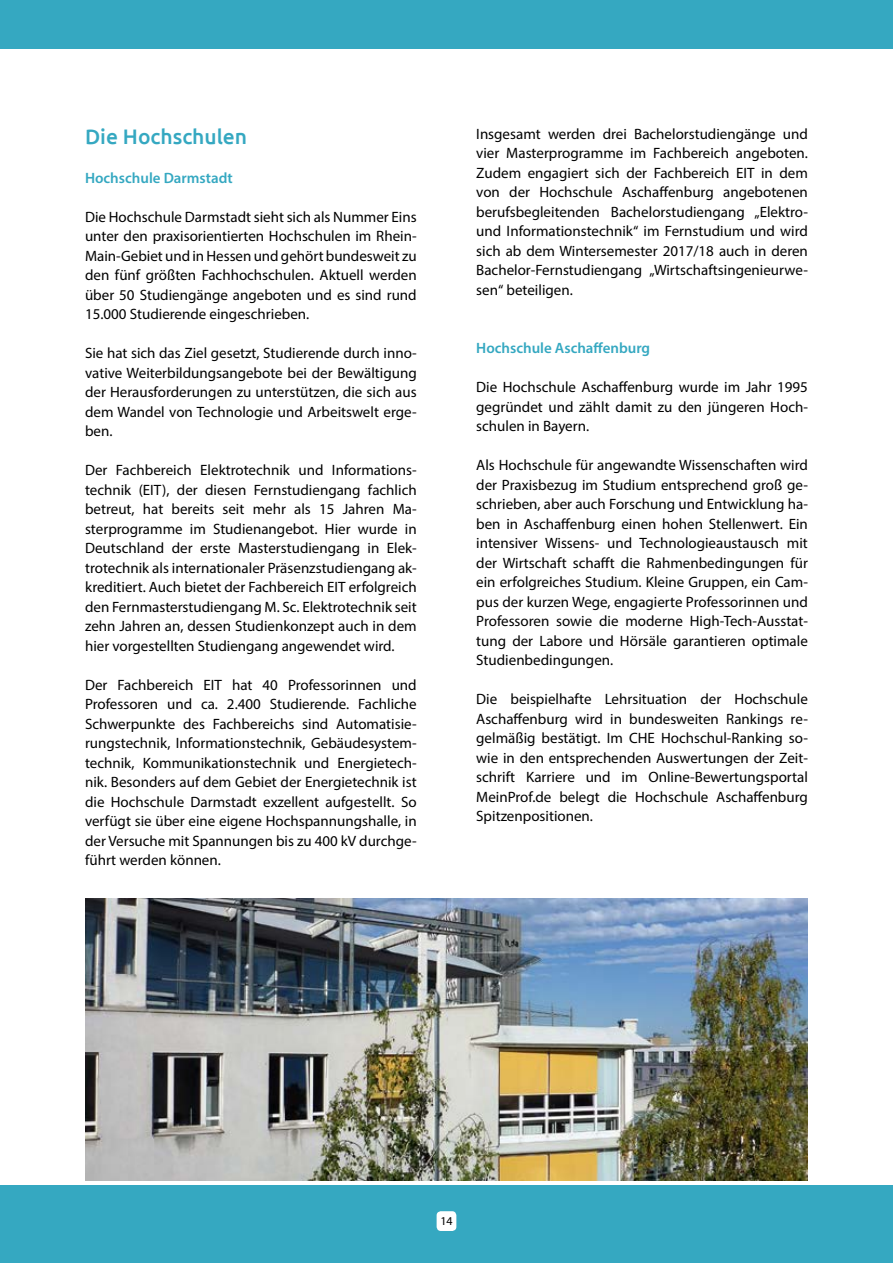
<style>
.page{position:relative;width:893px;height:1263px;background:#35a8c1}
.page>*{position:absolute;margin:0;border:0;box-sizing:border-box;transform-origin:0 0}
.t1{font:500 21px "Ubuntu";color:#35a8c1}
.t2{font:15px/19.5px "Myriad Pro";color:#000;text-align:justify}
.t3{font:600 15px "Myriad Pro";color:#35a8c1}
.t4{font:12px "Myriad Pro";color:#000}
</style>
<div class="page">
<div style="left:0;top:49px;width:893px;height:1135px;background:#fff"></div>
<div style="left:437px;top:1211px;width:19px;height:20px;background:#fff;border-radius:4px"></div>
<img style="left:85px;top:898px;width:723px;height:282px">
<h1 class="t1" style="left:85px;top:123px;width:164px">Die Hochschulen</h1>
<p class="t3" style="left:85px;top:168px;width:149px">Hochschule Darmstadt</p>
<p class="t2" style="left:85px;top:207px;width:333px">Die Hochschule Darmstadt sieht sich als Nummer Eins unter den praxisorientierten Hochschulen im Rhein-Main-Gebiet und in Hessen und gehört bundesweit zu den fünf größten Fachhochschulen. Aktuell werden über 50 Studiengänge angeboten und es sind rund 15.000 Studierende eingeschrieben.</p>
<p class="t2" style="left:85px;top:343px;width:333px">Sie hat sich das Ziel gesetzt, Studierende durch inno&shy;vative Weiterbildungsangebote bei der Bewältigung der Herausforderungen zu unterstützen, die sich aus dem Wandel von Technologie und Arbeitswelt erge&shy;ben.</p>
<p class="t2" style="left:85px;top:460px;width:333px">Der Fachbereich Elektrotechnik und Informations&shy;technik (EIT), der diesen Fernstudiengang fachlich betreut, hat bereits seit mehr als 15 Jahren Ma&shy;sterprogramme im Studienangebot. Hier wurde in Deutschland der erste Masterstudiengang in Elek&shy;trotechnik als internationaler Präsenzstudiengang ak&shy;kreditiert. Auch bietet der Fachbereich EIT erfolgreich den Fernmasterstudiengang M. Sc. Elektrotechnik seit zehn Jahren an, dessen Studienkonzept auch in dem hier vorgestellten Studiengang angewendet wird.</p>
<p class="t2" style="left:85px;top:675px;width:333px">Der Fachbereich EIT hat 40 Professorinnen und Professoren und ca. 2.400 Studierende. Fachliche Schwerpunkte des Fachbereichs sind Automatisie&shy;rungstechnik, Informationstechnik, Gebäudesystem&shy;technik, Kommunikationstechnik und Energietech&shy;nik. Besonders auf dem Gebiet der Energietechnik ist die Hochschule Darmstadt exzellent aufgestellt. So verfügt sie über eine eigene Hochspannungshalle, in der Versuche mit Spannungen bis zu 400 kV durchge&shy;führt werden können.</p>
<p class="t2" style="left:476px;top:124px;width:333px">Insgesamt werden drei Bachelorstudiengänge und vier Masterprogramme im Fachbereich angeboten.<br>Zudem engagiert sich der Fachbereich EIT in dem von der Hochschule Aschaffenburg angebotenen berufsbegleitenden Bachelorstudiengang „Elektro&shy;und Informationstechnik“ im Fernstudium und wird sich ab dem Wintersemester 2017/18 auch in deren Bachelor-Fernstudiengang „Wirtschaftsingenieurwe&shy;sen“ beteiligen.</p>
<p class="t3" style="left:476px;top:339px;width:175px">Hochschule Aschaffenburg</p>
<p class="t2" style="left:476px;top:377px;width:333px">Die Hochschule Aschaffenburg wurde im Jahr 1995 gegründet und zählt damit zu den jüngeren Hoch&shy;schulen in Bayern.</p>
<p class="t2" style="left:476px;top:455px;width:333px">Als Hochschule für angewandte Wissenschaften wird der Praxisbezug im Studium entsprechend groß ge&shy;schrieben, aber auch Forschung und Entwicklung ha&shy;ben in Aschaffenburg einen hohen Stellenwert. Ein intensiver Wissens- und Technologieaustausch mit der Wirtschaft schafft die Rahmenbedingungen für ein erfolgreiches Studium. Kleine Gruppen, ein Cam&shy;pus der kurzen Wege, engagierte Professorinnen und Professoren sowie die moderne High-Tech-Ausstat&shy;tung der Labore und Hörsäle garantieren optimale Studienbedingungen.</p>
<p class="t2" style="left:476px;top:689px;width:333px">Die beispielhafte Lehrsituation der Hochschule Aschaffenburg wird in bundesweiten Rankings re&shy;gelmäßig bestätigt. Im CHE Hochschul-Ranking so&shy;wie in den entsprechenden Auswertungen der Zeit&shy;schrift Karriere und im Online-Bewertungsportal MeinProf.de belegt die Hochschule Aschaffenburg Spitzenpositionen.</p>
<p class="t4" style="left:440px;top:1214px;width:14px">14</p>
</div>
